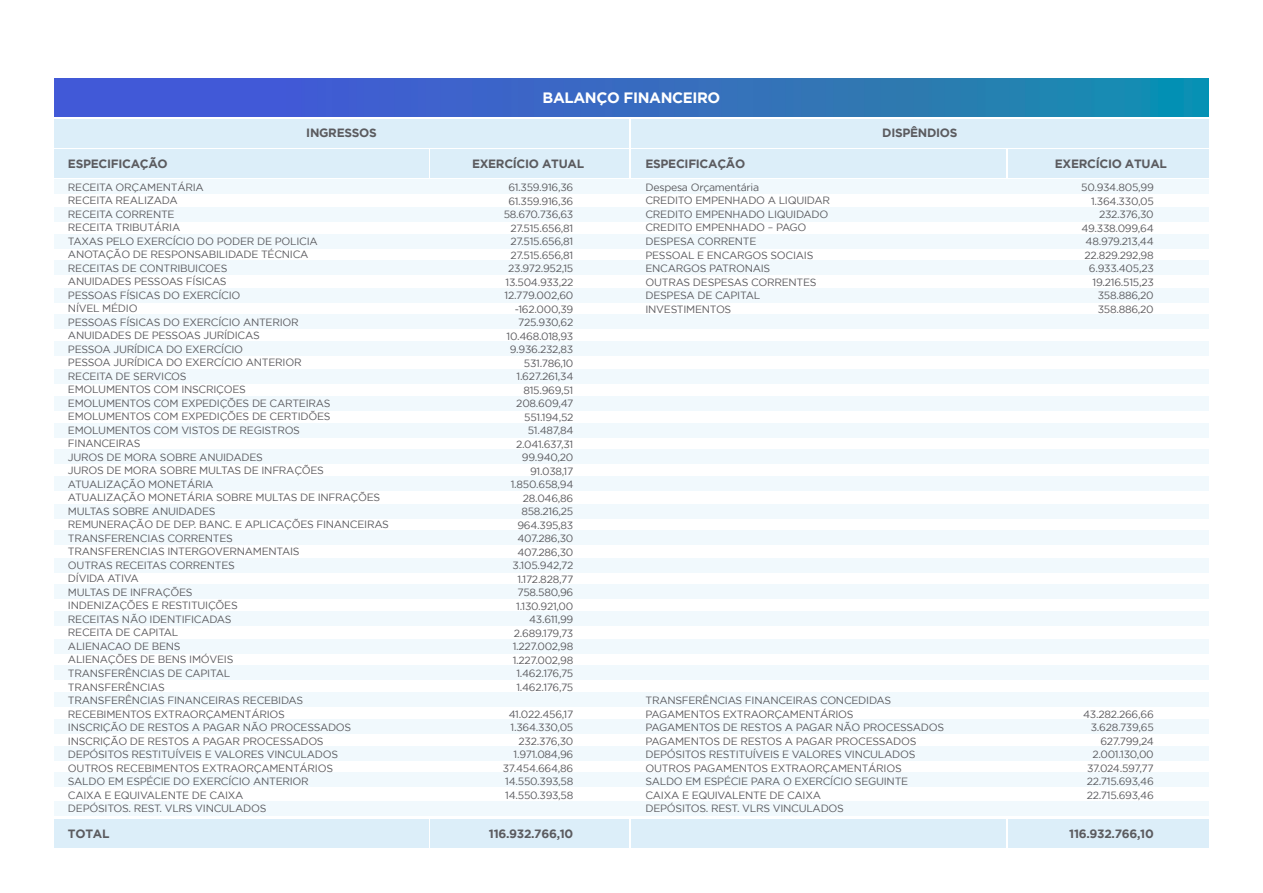
<style>
.page{position:relative;width:1263px;height:893px;background:#fff}
.page>*{position:absolute;margin:0;border:0;box-sizing:border-box;transform-origin:0 0}
.t1{font:700 15px "Gotham";letter-spacing:-.025em;color:#fff}
.t2{font:700 12px "Gotham";letter-spacing:-.025em;color:#5b5b5f}
.t3{font:10.5px/13.5px "Gotham";letter-spacing:-.025em;color:#5b5b5f;text-align:right}
</style>
<div class="page">
<img style="left:54px;top:79px;width:1155px;height:38px">
<div style="left:54px;top:119px;width:575px;height:28px;background:#dceef9"></div>
<div style="left:632px;top:119px;width:577px;height:28px;background:#dceef9"></div>
<div style="left:54px;top:149px;width:374px;height:29px;background:#dceef9"></div>
<div style="left:54px;top:819px;width:374px;height:28px;background:#dceef9"></div>
<div style="left:631px;top:149px;width:375px;height:29px;background:#dceef9"></div>
<div style="left:631px;top:819px;width:375px;height:28px;background:#dceef9"></div>
<div style="left:431px;top:149px;width:198px;height:29px;background:#dceef9"></div>
<div style="left:431px;top:819px;width:198px;height:28px;background:#dceef9"></div>
<div style="left:1008px;top:149px;width:201px;height:29px;background:#dceef9"></div>
<div style="left:1008px;top:819px;width:201px;height:28px;background:#dceef9"></div>
<div style="left:54px;top:179px;width:1155px;height:15px;background:#f1f9fd"></div>
<div style="left:54px;top:207px;width:1155px;height:15px;background:#f1f9fd"></div>
<div style="left:54px;top:234px;width:1155px;height:14px;background:#f1f9fd"></div>
<div style="left:54px;top:260px;width:1155px;height:15px;background:#f1f9fd"></div>
<div style="left:54px;top:288px;width:1155px;height:15px;background:#f1f9fd"></div>
<div style="left:54px;top:314px;width:1155px;height:15px;background:#f1f9fd"></div>
<div style="left:54px;top:341px;width:1155px;height:15px;background:#f1f9fd"></div>
<div style="left:54px;top:369px;width:1155px;height:14px;background:#f1f9fd"></div>
<div style="left:54px;top:396px;width:1155px;height:15px;background:#f1f9fd"></div>
<div style="left:54px;top:423px;width:1155px;height:15px;background:#f1f9fd"></div>
<div style="left:54px;top:449px;width:1155px;height:15px;background:#f1f9fd"></div>
<div style="left:54px;top:476px;width:1155px;height:15px;background:#f1f9fd"></div>
<div style="left:54px;top:504px;width:1155px;height:14px;background:#f1f9fd"></div>
<div style="left:54px;top:530px;width:1155px;height:15px;background:#f1f9fd"></div>
<div style="left:54px;top:558px;width:1155px;height:15px;background:#f1f9fd"></div>
<div style="left:54px;top:584px;width:1155px;height:15px;background:#f1f9fd"></div>
<div style="left:54px;top:611px;width:1155px;height:15px;background:#f1f9fd"></div>
<div style="left:54px;top:639px;width:1155px;height:14px;background:#f1f9fd"></div>
<div style="left:54px;top:665px;width:1155px;height:15px;background:#f1f9fd"></div>
<div style="left:54px;top:692px;width:1155px;height:14px;background:#f1f9fd"></div>
<div style="left:54px;top:719px;width:1155px;height:15px;background:#f1f9fd"></div>
<div style="left:54px;top:746px;width:1155px;height:15px;background:#f1f9fd"></div>
<div style="left:54px;top:773px;width:1155px;height:14px;background:#f1f9fd"></div>
<div style="left:54px;top:801px;width:1155px;height:15px;background:#f1f9fd"></div>
<h1 class="t1" style="left:543px;top:89px;width:179px">BALANÇO FINANCEIRO</h1>
<p class="t2" style="left:306px;top:126px;width:72px">INGRESSOS</p>
<p class="t2" style="left:882px;top:126px;width:77px">DISPÊNDIOS</p>
<p class="t2" style="left:472px;top:157px;width:114px">EXERCÍCIO ATUAL</p>
<p class="t2" style="left:1055px;top:157px;width:114px">EXERCÍCIO ATUAL</p>
<p class="t2" style="left:68px;top:157px;width:101px">ESPECIFICAÇÃO</p>
<p class="t2" style="left:645px;top:157px;width:101px">ESPECIFICAÇÃO</p>
<p class="t3" style="left:68px;top:180px;width:322px;text-align:left">RECEITA ORÇAMENTÁRIA<br>RECEITA REALIZADA<br>RECEITA CORRENTE<br>RECEITA TRIBUTÁRIA<br>TAXAS PELO EXERCÍCIO DO PODER DE POLICIA<br>ANOTAÇÃO DE RESPONSABILIDADE TÉCNICA<br>RECEITAS DE CONTRIBUICOES<br>ANUIDADES PESSOAS FÍSICAS<br>PESSOAS FÍSICAS DO EXERCÍCIO<br>NÍVEL MÉDIO<br>PESSOAS FÍSICAS DO EXERCÍCIO ANTERIOR<br>ANUIDADES DE PESSOAS JURÍDICAS<br>PESSOA JURÍDICA DO EXERCÍCIO<br>PESSOA JURÍDICA DO EXERCÍCIO ANTERIOR<br>RECEITA DE SERVICOS<br>EMOLUMENTOS COM INSCRIÇOES<br>EMOLUMENTOS COM EXPEDIÇÕES DE CARTEIRAS<br>EMOLUMENTOS COM EXPEDIÇÕES DE CERTIDÕES<br>EMOLUMENTOS COM VISTOS DE REGISTROS<br>FINANCEIRAS<br>JUROS DE MORA SOBRE ANUIDADES<br>JUROS DE MORA SOBRE MULTAS DE INFRAÇÕES<br>ATUALIZAÇÃO MONETÁRIA<br>ATUALIZAÇÃO MONETÁRIA SOBRE MULTAS DE INFRAÇÕES<br>MULTAS SOBRE ANUIDADES<br>REMUNERAÇÃO DE DEP. BANC. E APLICAÇÕES FINANCEIRAS<br>TRANSFERENCIAS CORRENTES<br>TRANSFERENCIAS INTERGOVERNAMENTAIS<br>OUTRAS RECEITAS CORRENTES<br>DÍVIDA ATIVA<br>MULTAS DE INFRAÇÕES<br>INDENIZAÇÕES E RESTITUIÇÕES<br>RECEITAS NÃO IDENTIFICADAS<br>RECEITA DE CAPITAL<br>ALIENACAO DE BENS<br>ALIENAÇÕES DE BENS IMÓVEIS<br>TRANSFERÊNCIAS DE CAPITAL<br>TRANSFERÊNCIAS<br>TRANSFERÊNCIAS FINANCEIRAS RECEBIDAS<br>RECEBIMENTOS EXTRAORÇAMENTÁRIOS<br>INSCRIÇÃO DE RESTOS A PAGAR NÃO PROCESSADOS<br>INSCRIÇÃO DE RESTOS A PAGAR PROCESSADOS<br>DEPÓSITOS RESTITUÍVEIS E VALORES VINCULADOS<br>OUTROS RECEBIMENTOS EXTRAORÇAMENTÁRIOS<br>SALDO EM ESPÉCIE DO EXERCÍCIO ANTERIOR<br>CAIXA E EQUIVALENTE DE CAIXA<br>DEPÓSITOS. REST. VLRS VINCULADOS</p>
<p class="t3" style="left:645px;top:180px;width:186px;text-align:left">Despesa Orçamentária<br>CREDITO EMPENHADO A LIQUIDAR<br>CREDITO EMPENHADO LIQUIDADO<br>CREDITO EMPENHADO – PAGO<br>DESPESA CORRENTE<br>PESSOAL E ENCARGOS SOCIAIS<br>ENCARGOS PATRONAIS<br>OUTRAS DESPESAS CORRENTES<br>DESPESA DE CAPITAL<br>INVESTIMENTOS</p>
<p class="t3" style="left:504px;top:180px;width:71px">61.359.916,36<br>61.359.916,36<br>58.670.736,63<br>27.515.656,81<br>27.515.656,81<br>27.515.656,81<br>23.972.952,15<br>13.504.933,22<br>12.779.002,60 -162.000,39<br>725.930,62<br>10.468.018,93<br>9.936.232,83<br>531.786,10<br>1.627.261,34<br>815.969,51<br>208.609,47<br>551.194,52<br>51.487,84<br>2.041.637,31<br>99.940,20<br>91.038,17<br>1.850.658,94<br>28.046,86<br>858.216,25<br>964.395,83<br>407.286,30<br>407.286,30<br>3.105.942,72<br>1.172.828,77<br>758.580,96<br>1.130.921,00<br>43.611,99<br>2.689.179,73<br>1.227.002,98<br>1.227.002,98<br>1.462.176,75<br>1.462.176,75</p>
<p class="t3" style="left:503px;top:707px;width:72px">41.022.456,17<br>1.364.330,05<br>232.376,30<br>1.971.084,96<br>37.454.664,86<br>14.550.393,58<br>14.550.393,58</p>
<p class="t3" style="left:645px;top:693px;width:300px;text-align:left">TRANSFERÊNCIAS FINANCEIRAS CONCEDIDAS PAGAMENTOS EXTRAORÇAMENTÁRIOS<br>PAGAMENTOS DE RESTOS A PAGAR NÃO PROCESSADOS PAGAMENTOS DE RESTOS A PAGAR PROCESSADOS DEPÓSITOS RESTITUÍVEIS E VALORES VINCULADOS OUTROS PAGAMENTOS EXTRAORÇAMENTÁRIOS<br>SALDO EM ESPÉCIE PARA O EXERCÍCIO SEGUINTE CAIXA E EQUIVALENTE DE CAIXA<br>DEPÓSITOS. REST. VLRS VINCULADOS</p>
<p class="t3" style="left:1081px;top:181px;width:74px">50.934.805,99<br>1.364.330,05<br>232.376,30<br>49.338.099,64<br>48.979.213,44<br>22.829.292,98<br>6.933.405,23<br>19.216.515,23<br>358.886,20<br>358.886,20</p>
<p class="t3" style="left:1083px;top:707px;width:72px">43.282.266,66<br>3.628.739,65<br>627.799,24<br>2.001.130,00<br>37.024.597,77<br>22.715.693,46<br>22.715.693,46</p>
<p class="t2" style="left:68px;top:827px;width:43px">TOTAL</p>
<p class="t2" style="left:489px;top:827px;width:86px">116.932.766,10</p>
<p class="t2" style="left:1069px;top:827px;width:86px">116.932.766,10</p>
</div>
